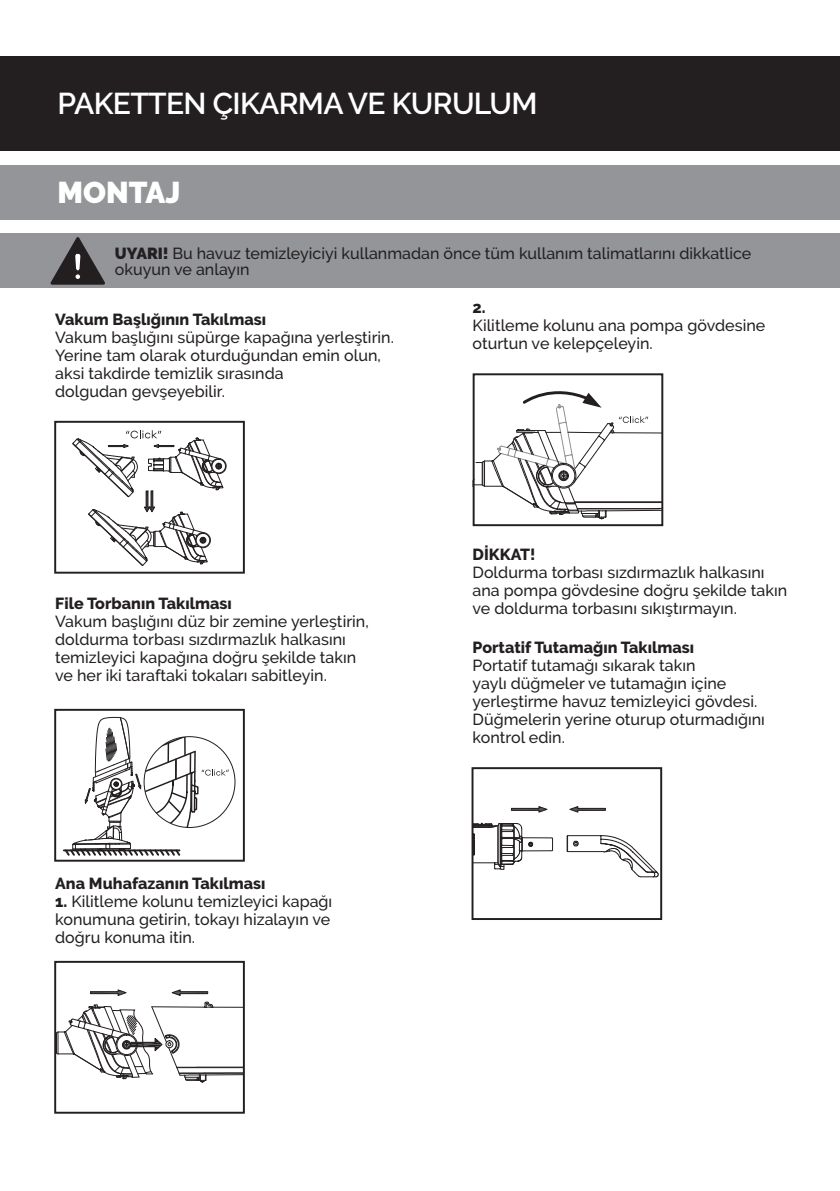
<style>
.page{position:relative;width:840px;height:1191px;background:#fff}
.page>*{position:absolute;margin:0;border:0;box-sizing:border-box;transform-origin:0 0}
.t1{font:600 30px "Raleway";letter-spacing:-.02em;color:#fff}
.t2{font:900 30px "Raleway";color:#fff}
.t3{font:500 16px/18px "Raleway";color:#231f20}
.t4{font:800 16px "Raleway";color:#231f20}
.s1{font-weight:900}
.s2{font-weight:800}
</style>
<div class="page">
<div style="left:0;top:57px;width:839px;height:94px;background:#231f20"></div>
<div style="left:0;top:165px;width:839px;height:54px;background:#939598"></div>
<div style="left:0;top:234px;width:839px;height:54px;background:#939598"></div>
<svg style="left:50px;top:237px;width:55px;height:48px"></svg>
<svg style="left:72px;top:430px;width:155px;height:136px"></svg>
<div style="left:54px;top:421px;width:191px;height:152px;border:2px solid #231f20"></div>
<div style="left:472px;top:373px;width:191px;height:153px;border:2px solid #231f20"></div>
<svg style="left:472px;top:382px;width:190px;height:137px"></svg>
<div style="left:471px;top:767px;width:190px;height:153px;border:2px solid #231f20"></div>
<svg style="left:510px;top:806px;width:37px;height:6px"></svg>
<svg style="left:569px;top:806px;width:36px;height:6px"></svg>
<hr style="left:567px;top:851px;width:34px;height:1px;background:#231f20">
<hr style="left:567px;top:835px;width:33px;height:1px;background:#231f20">
<svg style="left:566px;top:835px;width:12px;height:17px"></svg>
<svg style="left:599px;top:834px;width:60px;height:44px"></svg>
<svg style="left:472px;top:822px;width:80px;height:48px"></svg>
<svg style="left:63px;top:716px;width:166px;height:140px"></svg>
<div style="left:54px;top:709px;width:191px;height:152px;border:2px solid #231f20"></div>
<svg style="left:57px;top:989px;width:185px;height:93px"></svg>
<div style="left:54px;top:961px;width:191px;height:152px;border:2px solid #231f20"></div>
<h1 class="t1" style="left:57px;top:87px;width:481px">PAKETTEN ÇIKARMA VE KURULUM</h1>
<h1 class="t2" style="left:58px;top:175px;width:124px">MONTAJ</h1>
<p class="t3" style="left:115px;top:245px;width:637px;line-height:16px"><span class="s1">UYARI!</span> Bu havuz temizleyiciyi kullanmadan önce tüm kullanım talimatlarını dikkatlice okuyun ve anlayın</p>
<p class="t4" style="left:55px;top:310px;width:212px">Vakum Başlığının Takılması</p>
<p class="t3" style="left:55px;top:328px;width:340px">Vakum başlığını süpürge kapağına yerleştirin.<br>Yerine tam olarak oturduğundan emin olun, aksi takdirde temizlik sırasında<br>dolgudan gevşeyebilir.</p>
<p class="t4" style="left:472px;top:298px;width:15px">2.</p>
<p class="t3" style="left:472px;top:316px;width:294px">Kilitleme kolunu ana pompa gövdesine oturtun ve kelepçeleyin.</p>
<p class="t4" style="left:55px;top:594px;width:178px">File Torbanın Takılması</p>
<p class="t3" style="left:55px;top:612px;width:315px">Vakum başlığını düz bir zemine yerleştirin, doldurma torbası sızdırmazlık halkasını temizleyici kapağına doğru şekilde takın ve her iki taraftaki tokaları sabitleyin.</p>
<p class="t4" style="left:55px;top:874px;width:212px">Ana Muhafazanın Takılması</p>
<p class="t3" style="left:55px;top:892px;width:278px"><span class="s2">1.</span> Kilitleme kolunu temizleyici kapağı konumuna getirin, tokayı hizalayın ve doğru konuma itin.</p>
<p class="t4" style="left:472px;top:545px;width:65px">DİKKAT!</p>
<p class="t3" style="left:472px;top:563px;width:316px">Doldurma torbası sızdırmazlık halkasını ana pompa gövdesine doğru şekilde takın ve doldurma torbasını sıkıştırmayın.</p>
<p class="t4" style="left:472px;top:638px;width:223px">Portatif Tutamağın Takılması</p>
<p class="t3" style="left:472px;top:656px;width:294px">Portatif tutamağı sıkarak takın<br>yaylı düğmeler ve tutamağın içine yerleştirme havuz temizleyici gövdesi.<br>Düğmelerin yerine oturup oturmadığını kontrol edin.</p>
</div>
